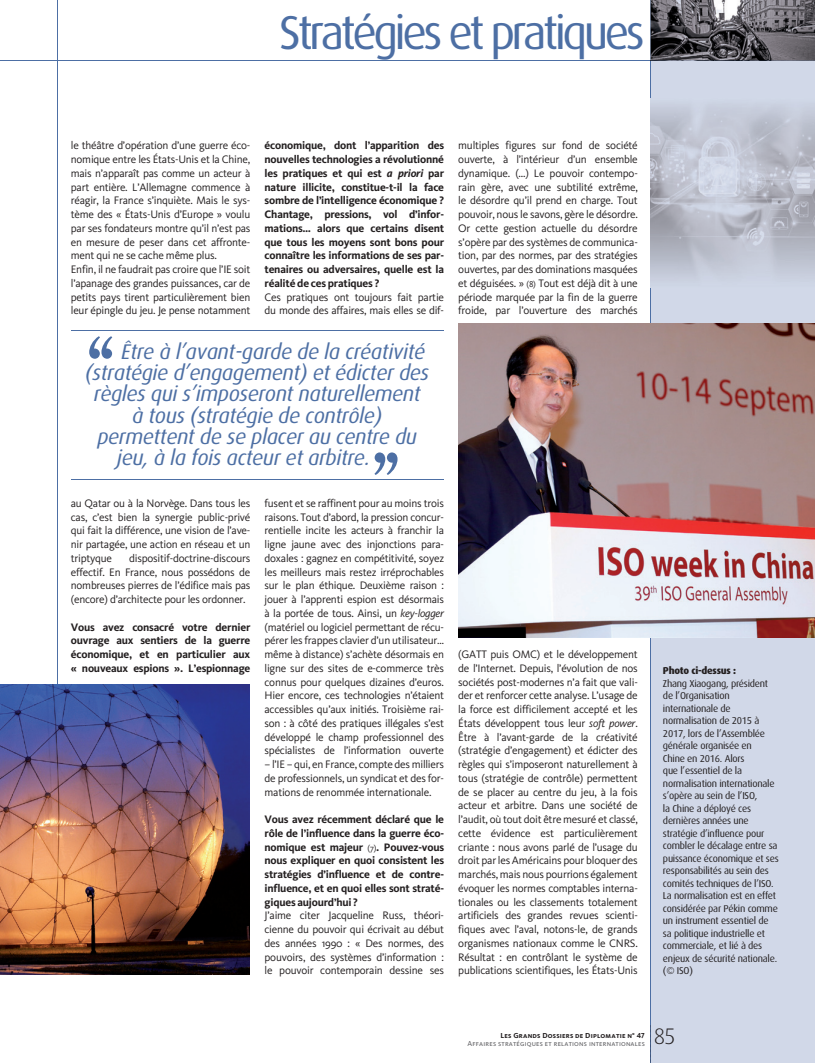
<style>
.page{position:relative;width:815px;height:1063px;background:#fff}
.page>*{position:absolute;margin:0;border:0;box-sizing:border-box;transform-origin:0 0}
.t1{font:47.5px "Dax";letter-spacing:-.075em;color:#4d6fa4}
.t2{font:300 22.5px "Dax";color:#231f20}
.t3{font:italic 21.25px "Dax";letter-spacing:-.02em;color:#4d6fa4}
.t4{font:11.25px/13.8px "Kievit";letter-spacing:-.02em;color:#231f20;text-align:justify}
.t5{font:700 11.25px/13.8px "Kievit";letter-spacing:-.02em;color:#231f20;text-align:justify}
.t6{font:10px/12.5px "Dax";letter-spacing:-.025em;color:#231f20}
.t7{font:800 10px "Dax";letter-spacing:-.025em;color:#231f20}
.t8{font:7.5px "Kievit Book SC";letter-spacing:.025em;color:#636366}
.t9{font:7.5px "Kievit Bold SC";letter-spacing:.025em;color:#231f20}
.s1{font-style:italic}
.s2{font-size:8.75px}
.s3{font-weight:400;font-size:8.75px}
</style>
<div class="page">
<hr style="left:58px;top:0;width:1px;height:974px;background:#4d6fa4">
<div style="left:651px;top:0;width:164px;height:1063px;background:#d1d8e8"></div>
<hr style="left:650px;top:0;width:1px;height:1063px;background:#4d6fa4">
<hr style="left:0;top:60px;width:815px;height:1px;background:#4d6fa4">
<img style="left:650px;top:60px;width:165px;height:1px">
<svg style="left:650px;top:0;width:165px;height:60px;background:#615e64"></svg>
<hr style="left:71px;top:330px;width:373px;height:1px;background:#4d6fa4">
<hr style="left:71px;top:479px;width:373px;height:1px;background:#4d6fa4">
<svg style="left:89px;top:336px;width:23px;height:23px"></svg>
<svg style="left:374px;top:452px;width:24px;height:23px"></svg>
<img style="left:0;top:684px;width:250px;height:290px">
<img style="left:458px;top:324px;width:357px;height:314px">
<img style="left:651px;top:106px;width:164px;height:172px">
<svg style="left:650px;top:1025px;width:1px;height:38px"></svg>
<h1 class="t1" style="left:279px;top:6px;width:367px">Stratégies et pratiques</h1>
<p class="t4" style="left:71px;top:139px;width:181px;text-align:left">le théâtre d’opération d’une guerre éco&shy;nomique entre les États-Unis et la Chine, mais n’apparaît pas comme un acteur à part entière. L’Allemagne commence à réagir, la France s’inquiète. Mais le sys&shy;tème des « États-Unis d’Europe » voulu par ses fondateurs montre qu’il n’est pas en mesure de peser dans cet affronte&shy;ment qui ne se cache même plus.<br>Enfin, il ne faudrait pas croire que l’IE soit l’apanage des grandes puissances, car de petits pays tirent particulièrement bien leur épingle du jeu. Je pense notamment</p>
<p class="t5" style="left:265px;top:139px;width:181px">économique, dont l’apparition des nouvelles technologies a révolutionné les pratiques et qui est <span class="s1">a priori</span> par nature illicite, constitue-t-il la face sombre de l’intelligence économique ?<br>Chantage, pressions, vol d’infor&shy;mations… alors que certains disent que tous les moyens sont bons pour connaître les informations de ses par&shy;tenaires ou adversaires, quelle est la réalité de ces pratiques ?</p>
<p class="t4" style="left:265px;top:290px;width:181px">Ces pratiques ont toujours fait partie du monde des affaires, mais elles se dif-</p>
<p class="t4" style="left:458px;top:139px;width:181px">multiples figures sur fond de société ouverte, à l’intérieur d’un ensemble dynamique. (...) Le pouvoir contempo&shy;rain gère, avec une subtilité extrême, le désordre qu’il prend en charge. Tout pouvoir, nous le savons, gère le désordre.<br>Or cette gestion actuelle du désordre s’opère par des systèmes de communica&shy;tion, par des normes, par des stratégies ouvertes, par des dominations masquées et déguisées. » <span class="s2">(8)</span> Tout est déjà dit à une période marquée par la fin de la guerre froide, par l’ouverture des marchés</p>
<h3 class="t3" style="left:121px;top:340px;width:306px">Être à l’avant-garde de la créativité</h3>
<h3 class="t3" style="left:85px;top:361px;width:345px">(stratégie d’engagement) et édicter des</h3>
<h3 class="t3" style="left:94px;top:382px;width:328px">règles qui s’imposeront naturellement</h3>
<h3 class="t3" style="left:132px;top:403px;width:253px">à tous (stratégie de contrôle)</h3>
<h3 class="t3" style="left:97px;top:425px;width:321px">permettent de se placer au centre du</h3>
<h3 class="t3" style="left:117px;top:446px;width:255px">jeu, à la fois acteur et arbitre.</h3>
<p class="t4" style="left:71px;top:496px;width:181px">au Qatar ou à la Norvège. Dans tous les cas, c’est bien la synergie public-privé qui fait la différence, une vision de l’ave&shy;nir partagée, une action en réseau et un triptyque</p>
<p class="t4" style="left:71px;top:551px;width:181px;text-indent:58px">dispositif-doctrine-discours effectif. En France, nous possédons de nombreuses pierres de l’édifice mais pas (encore) d’architecte pour les ordonner.</p>
<p class="t5" style="left:71px;top:620px;width:181px">Vous avez consacré votre dernier ouvrage aux sentiers de la guerre économique, et en particulier aux « nouveaux espions ». L’espionnage</p>
<p class="t4" style="left:265px;top:496px;width:181px">fusent et se raffinent pour au moins trois raisons. Tout d’abord, la pression concur&shy;rentielle incite les acteurs à franchir la ligne jaune avec des injonctions para&shy;doxales : gagnez en compétitivité, soyez les meilleurs mais restez irréprochables sur le plan éthique. Deuxième raison : jouer à l’apprenti espion est désormais à la portée de tous. Ainsi, un <span class="s1">key-logger </span>(matériel ou logiciel permettant de récu&shy;pérer les frappes clavier d’un utilisateur… même à distance) s’achète désormais en ligne sur des sites de e-commerce très connus pour quelques dizaines d’euros.<br>Hier encore, ces technologies n’étaient accessibles qu’aux initiés. Troisième rai&shy;son : à côté des pratiques illégales s’est développé le champ professionnel des spécialistes de l’information ouverte</p>
<p class="t4" style="left:265px;top:758px;width:181px">– l’IE – qui, en France, compte des milliers de professionnels, un syndicat et des for&shy;mations de renommée internationale.</p>
<p class="t5" style="left:265px;top:812px;width:181px">Vous avez récemment déclaré que le rôle de l’influence dans la guerre éco&shy;nomique est majeur <span class="s3">(7)</span>. Pouvez-vous nous expliquer en quoi consistent les stratégies d’influence et de contre&shy;influence, et en quoi elles sont straté&shy;giques aujourd’hui ?</p>
<p class="t4" style="left:265px;top:909px;width:181px">J’aime citer Jacqueline Russ, théori&shy;cienne du pouvoir qui écrivait au début des années 1990 : « Des normes, des pouvoirs, des systèmes d’information : le pouvoir contemporain dessine ses</p>
<p class="t4" style="left:458px;top:648px;width:181px">(GATT puis OMC) et le développement de l’Internet. Depuis, l’évolution de nos sociétés post-modernes n’a fait que vali&shy;der et renforcer cette analyse. L’usage de la force est difficilement accepté et les États développent tous leur <span class="s1">soft power</span>.<br>Être à l’avant-garde de la créativité (stratégie d’engagement) et édicter des règles qui s’imposeront naturellement à tous (stratégie de contrôle) permettent de se placer au centre du jeu, à la fois acteur et arbitre. Dans une société de l’audit, où tout doit être mesuré et classé, cette évidence est particulièrement criante : nous avons parlé de l’usage du droit par les Américains pour bloquer des marchés, mais nous pourrions également évoquer les normes comptables interna&shy;tionales ou les classements totalement artificiels des grandes revues scienti&shy;fiques avec l’aval, notons-le, de grands organismes nationaux comme le CNRS.<br>Résultat : en contrôlant le système de publications scientifiques, les États-Unis</p>
<p class="t7" style="left:663px;top:665px;width:75px">Photo ci-dessus :</p>
<p class="t6" style="left:663px;top:677px;width:117px">Zhang Xiaogang, président de l’Organisation internationale de normalisation de 2015 à<br>2017, lors de l’Assemblée générale organisée en<br>Chine en 2016. Alors<br>que l’essentiel de la normalisation internationale s’opère au sein de l’ISO,<br>la Chine a déployé ces dernières années une stratégie d’influence pour combler le décalage entre sa puissance économique et ses responsabilités au sein des comités techniques de l’ISO.<br>La normalisation est en effet considérée par Pékin comme un instrument essentiel de sa politique industrielle et commerciale, et lié à des enjeux de sécurité nationale. (© ISO)</p>
<p class="t9" style="left:501px;top:1031px;width:146px">Les Grands Dossiers de Diplomatie n° 47</p>
<p class="t8" style="left:468px;top:1039px;width:179px">Affaires stratégiques et relations internationales</p>
<h2 class="t2" style="left:654px;top:1024px;width:23px">85</h2>
</div>
